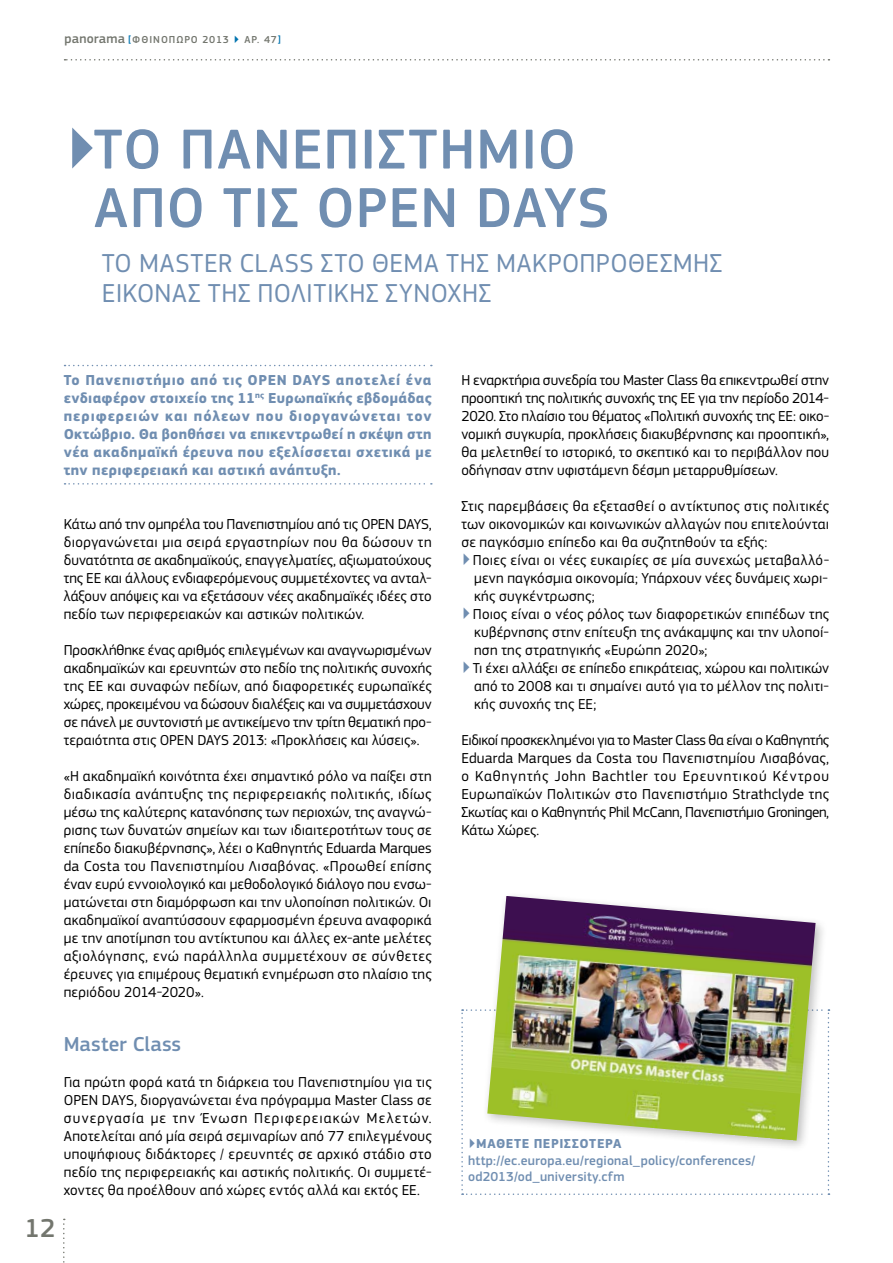
<style>
.page{position:relative;width:893px;height:1263px;background:#fff}
.page>*{position:absolute;margin:0;border:0;box-sizing:border-box;transform-origin:0 0}
.t1{font:500 58.5px/58.5px "EC Square Sans Pro";letter-spacing:.015em;color:#708eb1}
.t2{font:27px/30px "EC Square Sans Pro";letter-spacing:.02em;color:#708eb1}
.t3{font:500 27px "EC Square Sans Pro";color:#73766e}
.t4{font:500 21px "EC Square Sans Pro";letter-spacing:.005em;color:#708eb1}
.t5{font:15px/18px "EC Square Sans Pro";letter-spacing:.015em;color:#000;text-align:justify}
.t6{font:700 15px/18px "EC Square Sans Pro";letter-spacing:.03em;color:#708eb1;text-align:justify}
.t7{font:500 13.5px/16.5px "EC Square Sans Pro";letter-spacing:.015em;color:#708eb1}
.t8{font:700 13.5px "EC Square Sans Pro";letter-spacing:.045em;color:#708eb1}
.t9{font:500 10.5px "EC Square Sans Pro";letter-spacing:.095em;color:#73766e}
.s1{font-size:13.5px}
.s2{color:#0073af}
.s3{font-weight:500;font-size:16.5px;color:#708eb1}
</style>
<div class="page">
<svg style="left:65px;top:365px;width:367px;height:1px"></svg>
<svg style="left:65px;top:483px;width:367px;height:2px"></svg>
<svg style="left:461px;top:1009px;width:368px;height:186px"></svg>
<div style="left:481px;top:890px;width:346px;height:262px;background:#000;opacity:.25"></div>
<img style="left:487px;top:896px;width:329px;height:244px">
<svg style="left:63px;top:1219px;width:2px;height:44px"></svg>
<svg style="left:65px;top:59px;width:764px;height:2px"></svg>
<p class="t9" style="left:65px;top:33px;width:217px"><span class="s1">panorama</span> <span class="s2">[</span>ΦΘΙΝΌΠΩΡΟ 2013 <span class="s2">▶</span> AP. 47<span class="s2">]</span></p>
<h1 class="t1" style="left:94px;top:121px;width:517px;text-indent:-30px">▶ΤΟ ΠΑΝΕΠΙΣΤΉΜΙΟ<br>ΑΠΌ ΤΙΣ OPEN DAYS</h1>
<h2 class="t2" style="left:102px;top:248px;width:622px">ΤΟ MASTER CLASS ΣΤΟ ΘΕΜΑ ΤΗΣ ΜΑΚΡΟΠΡΟΘΕΣΜΗΣ<br>ΕΙΚΟΝΑΣ ΤΗΣ ΠΟΛΙΤΙΚΗΣ ΣΥΝΟΧΗΣ</h2>
<p class="t6" style="left:64px;top:371px;width:369px">Το Πανεπιστήμιο από τις OPEN DAYS αποτελεί ένα ενδιαφέρον στοιχείο της 11<sup>ης</sup> Ευρωπαϊκής εβδομάδας περιφερειών και πόλεων που διοργανώνεται τον Οκτώβριο. Θα βοηθήσει να επικεντρωθεί η σκέψη στη νέα ακαδημαϊκή έρευνα που εξελίσσεται σχετικά με την περιφερειακή και αστική ανάπτυξη.</p>
<h2 class="t3" style="left:25px;top:1212px;width:32px">12</h2>
<p class="t5" style="left:64px;top:515px;width:369px">Κάτω από την ομπρέλα του Πανεπιστημίου από τις OPEN DAYS, διοργανώνεται μια σειρά εργαστηρίων που θα δώσουν τη δυνατότητα σε ακαδημαϊκούς, επαγγελματίες, αξιωματούχους της ΕΕ και άλλους ενδιαφερόμενους συμμετέχοντες να ανταλ&shy;λάξουν απόψεις και να εξετάσουν νέες ακαδημαϊκές ιδέες στο πεδίο των περιφερειακών και αστικών πολιτικών.</p>
<p class="t5" style="left:64px;top:641px;width:369px">Προσκλήθηκε ένας αριθμός επιλεγμένων και αναγνωρισμένων ακαδημαϊκών και ερευνητών στο πεδίο της πολιτικής συνοχής της ΕΕ και συναφών πεδίων, από διαφορετικές ευρωπαϊκές χώρες, προκειμένου να δώσουν διαλέξεις και να συμμετάσχουν σε πάνελ με συντονιστή με αντικείμενο την τρίτη θεματική προ&shy;τεραιότητα στις OPEN DAYS 2013: «Προκλήσεις και λύσεις».</p>
<p class="t5" style="left:64px;top:767px;width:369px">«Η ακαδημαϊκή κοινότητα έχει σημαντικό ρόλο να παίξει στη διαδικασία ανάπτυξης της περιφερειακής πολιτικής, ιδίως μέσω της καλύτερης κατανόησης των περιοχών, της αναγνώ&shy;ρισης των δυνατών σημείων και των ιδιαιτεροτήτων τους σε επίπεδο διακυβέρνησης», λέει ο Καθηγητής Eduarda Marques da Costa του Πανεπιστημίου Λισαβόνας. «Προωθεί επίσης έναν ευρύ εννοιολογικό και μεθοδολογικό διάλογο που ενσω&shy;ματώνεται στη διαμόρφωση και την υλοποίηση πολιτικών. Οι ακαδημαϊκοί αναπτύσσουν εφαρμοσμένη έρευνα αναφορικά με την αποτίμηση του αντίκτυπου και άλλες ex-ante μελέτες αξιολόγησης, ενώ παράλληλα συμμετέχουν σε σύνθετες έρευνες για επιμέρους θεματική ενημέρωση στο πλαίσιο της περιόδου 2014-2020».</p>
<h3 class="t4" style="left:64px;top:1031px;width:119px">Master Class</h3>
<p class="t5" style="left:64px;top:1073px;width:369px">Για πρώτη φορά κατά τη διάρκεια του Πανεπιστημίου για τις OPEN DAYS, διοργανώνεται ένα πρόγραμμα Master Class σε συνεργασία με την Ένωση Περιφερειακών Μελετών.<br>Αποτελείται από μία σειρά σεμιναρίων από 77 επιλεγμένους υποψήφιους διδάκτορες / ερευνητές σε αρχικό στάδιο στο πεδίο της περιφερειακής και αστικής πολιτικής. Οι συμμετέ&shy;χοντες θα προέλθουν από χώρες εντός αλλά και εκτός ΕΕ.</p>
<p class="t5" style="left:461px;top:371px;width:369px">Η εναρκτήρια συνεδρία του Master Class θα επικεντρωθεί στην προοπτική της πολιτικής συνοχής της ΕΕ για την περίοδο 2014- 2020. Στο πλαίσιο του θέματος «Πολιτική συνοχής της ΕΕ: οικο&shy;νομική συγκυρία, προκλήσεις διακυβέρνησης και προοπτική», θα μελετηθεί το ιστορικό, το σκεπτικό και το περιβάλλον που οδήγησαν στην υφιστάμενη δέσμη μεταρρυθμίσεων.</p>
<p class="t5" style="left:461px;top:497px;width:369px">Στις παρεμβάσεις θα εξετασθεί ο αντίκτυπος στις πολιτικές</p>
<p class="t5" style="left:461px;top:515px;width:369px">των οικονομικών και κοινωνικών αλλαγών που επιτελούνται</p>
<p class="t5" style="left:461px;top:533px;width:308px">σε παγκόσμιο επίπεδο και θα συζητηθούν τα εξής:</p>
<p class="t5" style="left:461px;top:551px;width:369px"><span class="s3">▶</span>Ποιες είναι οι νέες ευκαιρίες σε μία συνεχώς μεταβαλλό-</p>
<p class="t5" style="left:474px;top:569px;width:355px">μενη παγκόσμια οικονομία; Υπάρχουν νέες δυνάμεις χωρι-</p>
<p class="t5" style="left:474px;top:587px;width:122px">κής συγκέντρωσης;</p>
<p class="t5" style="left:461px;top:605px;width:369px"><span class="s3">▶</span>Ποιος είναι ο νέος ρόλος των διαφορετικών επιπέδων της</p>
<p class="t5" style="left:474px;top:623px;width:357px">κυβέρνησης στην επίτευξη της ανάκαμψης και την υλοποί-</p>
<p class="t5" style="left:474px;top:641px;width:235px">ηση της στρατηγικής «Ευρώπη 2020»;</p>
<p class="t5" style="left:461px;top:659px;width:369px"><span class="s3">▶</span>Τι έχει αλλάξει σε επίπεδο επικράτειας, χώρου και πολιτικών</p>
<p class="t5" style="left:474px;top:677px;width:357px">από το 2008 και τι σημαίνει αυτό για το μέλλον της πολιτι-</p>
<p class="t5" style="left:474px;top:695px;width:124px">κής συνοχής της ΕΕ;</p>
<p class="t5" style="left:461px;top:731px;width:369px">Ειδικοί προσκεκλημένοι για το Master Class θα είναι ο Καθηγητής Eduarda Marques da Costa του Πανεπιστημίου Λισαβόνας, ο Καθηγητής John Bachtler του Ερευνητικού Κέντρου Ευρωπαϊκών Πολιτικών στο Πανεπιστήμιο Strathclyde της Σκωτίας και ο Καθηγητής Phil McCann, Πανεπιστήμιο Groningen, Κάτω Χώρες.</p>
<p class="t8" style="left:468px;top:1136px;width:155px">▶ΜΆΘΕΤΕ ΠΕΡΙΣΣΌΤΕΡΑ</p>
<p class="t7" style="left:468px;top:1152px;width:289px">http://ec.europa.eu/regional_policy/conferences/ od2013/od_university.cfm</p>
</div>
